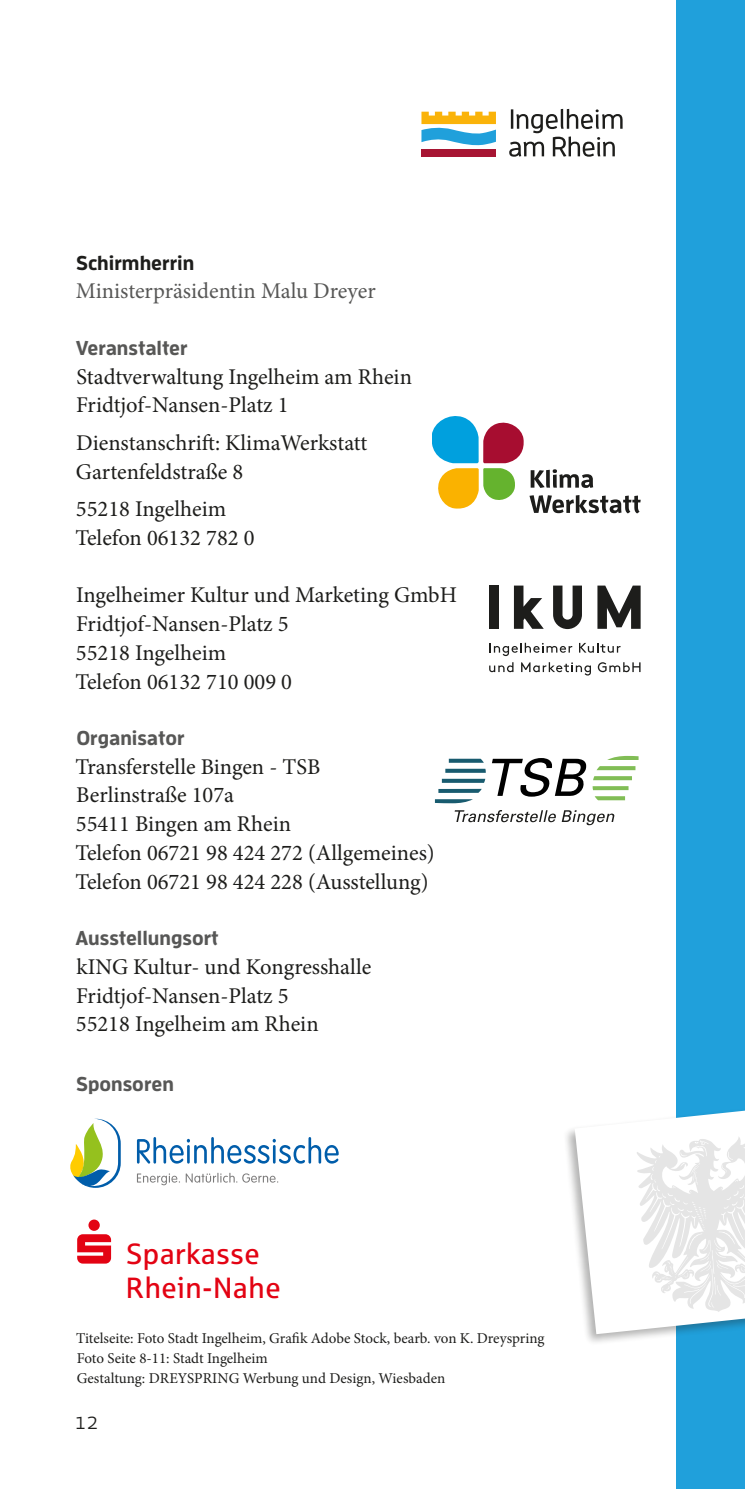
<style>
.page{position:relative;width:745px;height:1489px;background:#fff}
.page>*{position:absolute;margin:0;border:0;box-sizing:border-box;transform-origin:0 0}
.t1{font:29.25px "Sparkasse Rg";color:#e30313}
.t2{font:22.5px/28.8px "Minion Pro";color:#1d1d1b}
.t3{font:22.5px "Minion Pro";color:#575756}
.t4{font:700 20px "Enzo OT";color:#575756}
.t5{font:700 20px "Enzo OT";color:#1d1d1b}
.t6{font:500 17.5px "Enzo OT";color:#1d1d1b}
.t7{font:15px/20px "Minion Pro";color:#1d1d1b}
</style>
<div class="page">
<div style="left:675px;top:0;width:69px;height:1488px;background:#20a0db"></div>
<div style="left:421px;top:149px;width:74px;height:7px;background:#a71533"></div>
<svg style="left:421px;top:112px;width:74px;height:34px"></svg>
<svg style="left:509px;top:109px;width:113px;height:48px"></svg>
<div style="left:562px;top:1051px;width:182px;height:295px;background:#1d1d1b;opacity:.33"></div>
<svg style="left:574px;top:1110px;width:170px;height:223px"></svg>
<svg style="left:597px;top:585px;width:43px;height:43px"></svg>
<svg style="left:553px;top:585px;width:28px;height:44px"></svg>
<div style="left:489px;top:585px;width:9px;height:43px;background:#1d1d1b"></div>
<svg style="left:513px;top:585px;width:30px;height:43px"></svg>
<svg style="left:489px;top:642px;width:83px;height:14px"></svg>
<svg style="left:579px;top:642px;width:41px;height:10px"></svg>
<svg style="left:489px;top:662px;width:24px;height:10px"></svg>
<svg style="left:521px;top:662px;width:69px;height:13px"></svg>
<svg style="left:597px;top:662px;width:43px;height:10px"></svg>
<svg style="left:70px;top:1118px;width:51px;height:69px"></svg>
<svg style="left:137px;top:1137px;width:201px;height:26px"></svg>
<svg style="left:137px;top:1172px;width:141px;height:13px"></svg>
<svg style="left:432px;top:416px;width:208px;height:97px"></svg>
<svg style="left:492px;top:756px;width:146px;height:44px"></svg>
<svg style="left:434px;top:799px;width:38px;height:4px"></svg>
<svg style="left:445px;top:768px;width:40px;height:4px"></svg>
<svg style="left:448px;top:758px;width:35px;height:4px"></svg>
<svg style="left:438px;top:788px;width:43px;height:5px"></svg>
<svg style="left:441px;top:778px;width:44px;height:4px"></svg>
<svg style="left:454px;top:810px;width:160px;height:15px"></svg>
<svg style="left:77px;top:1219px;width:34px;height:44px"></svg>
<p class="t5" style="left:76px;top:250px;width:120px">Schirmherrin</p>
<p class="t3" style="left:76px;top:276px;width:301px">Ministerpräsidentin Malu Dreyer</p>
<p class="t4" style="left:76px;top:335px;width:113px">Veranstalter</p>
<p class="t2" style="left:76px;top:362px;width:337px">Stadtverwaltung Ingelheim am Rhein<br>Fridtjof-Nansen-Platz 1</p>
<p class="t2" style="left:76px;top:428px;width:293px">Dienstanschrift: KlimaWerkstatt<br>Gartenfeldstraße 8</p>
<p class="t2" style="left:75px;top:494px;width:180px">55218 Ingelheim<br>Telefon 06132 782 0</p>
<p class="t2" style="left:75px;top:581px;width:383px">Ingelheimer Kultur und Marketing GmbH<br>Fridtjof-Nansen-Platz 5<br>55218 Ingelheim<br>Telefon 06132 710 009 0</p>
<p class="t4" style="left:76px;top:725px;width:110px">Organisator</p>
<p class="t2" style="left:75px;top:752px;width:360px">Transferstelle Bingen - TSB<br>Berlinstraße 107a<br>55411 Bingen am Rhein<br>Telefon 06721 98 424 272 (Allgemeines)<br>Telefon 06721 98 424 228 (Ausstellung)</p>
<p class="t4" style="left:75px;top:925px;width:145px">Ausstellungsort</p>
<p class="t2" style="left:76px;top:952px;width:297px">kING Kultur- und Kongresshalle<br>Fridtjof-Nansen-Platz 5<br>55218 Ingelheim am Rhein</p>
<p class="t4" style="left:76px;top:1071px;width:99px">Sponsoren</p>
<p class="t1" style="left:127px;top:1235px;width:135px">Sparkasse</p>
<p class="t1" style="left:125px;top:1269px;width:157px">Rhein-Nahe</p>
<p class="t7" style="left:76px;top:1327px;width:469px">Titelseite: Foto Stadt Ingelheim, Grafik Adobe Stock, bearb. von K. Dreyspring<br>Foto Seite 8-11: Stadt Ingelheim<br>Gestaltung: DREYSPRING Werbung und Design, Wiesbaden</p>
<p class="t6" style="left:74px;top:1412px;width:25px">12</p>
</div>
